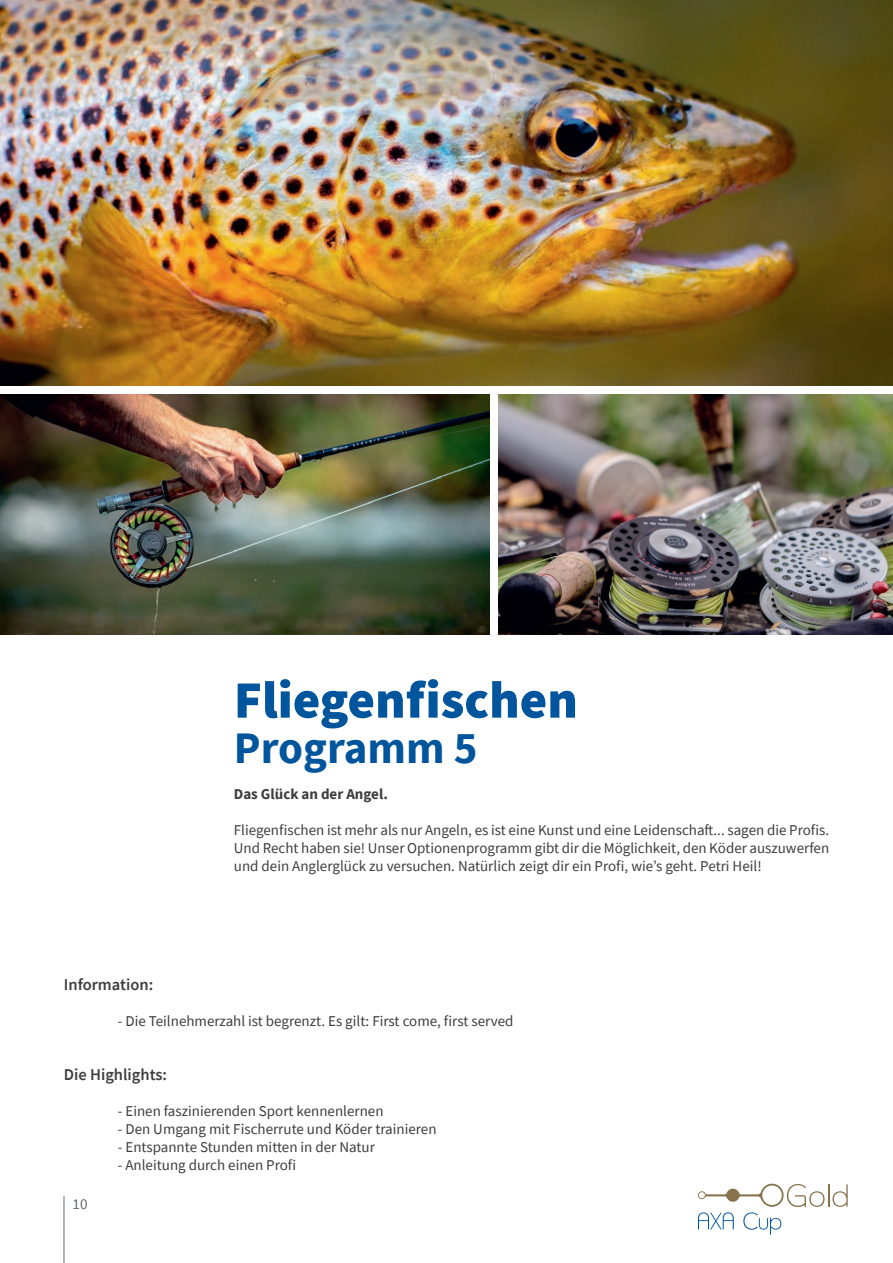
<style>
.page{position:relative;width:893px;height:1263px;background:#fff}
.page>*{position:absolute;margin:0;border:0;box-sizing:border-box;transform-origin:0 0}
.t1{font:900 52.5px "Source Sans Pro";color:#01559c}
.t2{font:700 45px "Source Sans Pro";color:#01559c}
.t3{font:600 16.5px "Source Sans Pro";color:#3e3e3f}
.t4{font:15px/18px "Source Sans Pro";color:#3e3e3f;text-align:justify}
.t5{font:700 15px "Source Sans Pro";color:#3e3e3f}
.t6{font:15px "Source Sans Pro";color:#676a6a}
</style>
<div class="page">
<img style="left:0;top:0;width:893px;height:386px">
<img style="left:0;top:394px;width:489px;height:240px">
<img style="left:499px;top:394px;width:394px;height:240px">
<hr style="left:64px;top:1196px;width:1px;height:67px;background:#676a6a">
<svg style="left:698px;top:1184px;width:150px;height:51px"></svg>
<h1 class="t1" style="left:234px;top:664px;width:345px">Fliegenfischen</h1>
<h2 class="t2" style="left:234px;top:717px;width:245px">Programm 5</h2>
<p class="t5" style="left:234px;top:783px;width:155px">Das Glück an der Angel.</p>
<p class="t4" style="left:234px;top:820px;width:597px">Fliegenfischen ist mehr als nur Angeln, es ist eine Kunst und eine Leidenschaft... sagen die Profis.<br>Und Recht haben sie! Unser Optionenprogramm gibt dir die Möglichkeit, den Köder auszuwerfen und dein Anglerglück zu versuchen. Natürlich zeigt dir ein Profi, wie’s geht. Petri Heil!</p>
<p class="t3" style="left:64px;top:974px;width:91px">Information:</p>
<p class="t4" style="left:118px;top:1012px;width:397px">- Die Teilnehmerzahl ist begrenzt. Es gilt: First come, first served</p>
<p class="t3" style="left:64px;top:1064px;width:105px">Die Highlights:</p>
<p class="t4" style="left:118px;top:1102px;width:267px">- Einen faszinierenden Sport kennenlernen</p>
<p class="t4" style="left:118px;top:1120px;width:320px">- Den Umgang mit Fischerrute und Köder trainieren</p>
<p class="t4" style="left:118px;top:1138px;width:259px">- Entspannte Stunden mitten in der Natur</p>
<p class="t4" style="left:118px;top:1156px;width:180px">- Anleitung durch einen Profi</p>
<p class="t6" style="left:73px;top:1194px;width:16px">10</p>
</div>
